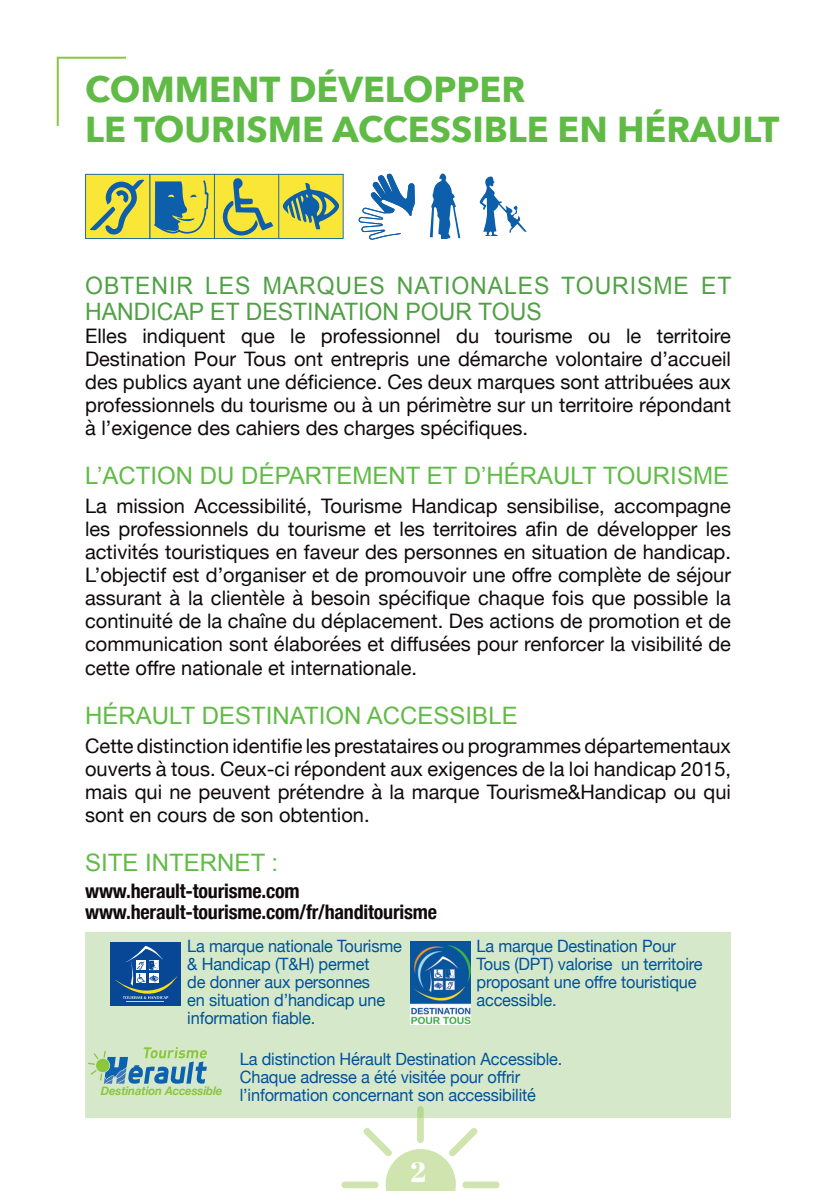
<style>
.page{position:relative;width:840px;height:1191px;background:#fff}
.page>*{position:absolute;margin:0;border:0;box-sizing:border-box;transform-origin:0 0}
.t1{font:700 36px/40px "Avenir Next";color:#60bb46}
.t2{font:28px "Abril Fatface";color:#fff}
.t3{font:24px "Arial";color:#60bb46}
.t4{font:24px/26px "Arial";letter-spacing:.04em;color:#50a045;scale:.96 1}
.t5{font:20px/23px "Helvetica Neue";color:#110a0c;text-align:justify}
.t6{font:700 condensed 20px/21px "Helvetica Neue";letter-spacing:-.01em;color:#110a0c}
.t7{font:17px/18px "Helvetica Neue";letter-spacing:-.01em;color:#01519b;scale:.96 1}
.t8{font:italic 700 12px "Helvetica Neue";letter-spacing:-.01em;color:#8bc63e;scale:.95 1}
</style>
<div class="page">
<div style="left:462px;top:1181px;width:37px;height:7px;background:#cfe4ae;border-radius:3px"></div>
<div style="left:341px;top:1181px;width:37px;height:7px;background:#cfe4ae;border-radius:3px"></div>
<svg style="left:57px;top:57px;width:69px;height:69px"></svg>
<div style="left:85px;top:932px;width:645px;height:186px;background:#d5e9ca"></div>
<svg style="left:363px;top:1106px;width:114px;height:85px"></svg>
<svg style="left:429px;top:173px;width:31px;height:66px"></svg>
<svg style="left:479px;top:176px;width:47px;height:60px"></svg>
<svg style="left:85px;top:174px;width:258px;height:65px;background:#b5be58"></svg>
<svg style="left:358px;top:173px;width:56px;height:67px"></svg>
<div style="left:109px;top:941px;width:71px;height:64px;background:#074795"></div>
<svg style="left:115px;top:945px;width:62px;height:57px"></svg>
<img style="left:410px;top:941px;width:60px;height:83px">
<svg style="left:88px;top:1047px;width:119px;height:36px;background:#96bfb3"></svg>
<h1 class="t1" style="left:85px;top:70px;width:695px">COMMENT DÉVELOPPER<br>LE TOURISME ACCESSIBLE EN HÉRAULT</h1>
<p class="t4" style="left:85px;top:272px;width:674px">OBTENIR LES MARQUES NATIONALES TOURISME ET<br>HANDICAP ET DESTINATION POUR TOUS</p>
<p class="t5" style="left:85px;top:324px;width:647px">Elles indiquent que le professionnel du tourisme ou le territoire Destination Pour Tous ont entrepris une démarche volontaire d’accueil des publics ayant une déficience. Ces deux marques sont attribuées aux professionnels du tourisme ou à un périmètre sur un territoire répondant à l’exigence des cahiers des charges spécifiques.</p>
<p class="t3" style="left:85px;top:462px;width:645px">L’ACTION DU DÉPARTEMENT ET D’HÉRAULT TOURISME</p>
<p class="t5" style="left:85px;top:494px;width:647px">La mission Accessibilité, Tourisme Handicap sensibilise, accompagne les professionnels du tourisme et les territoires afin de développer les activités touristiques en faveur des personnes en situation de handicap.<br>L’objectif est d’organiser et de promouvoir une offre complète de séjour assurant à la clientèle à besoin spécifique chaque fois que possible la continuité de la chaîne du déplacement. Des actions de promotion et de communication sont élaborées et diffusées pour renforcer la visibilité de cette offre nationale et internationale.</p>
<p class="t3" style="left:85px;top:702px;width:434px">HÉRAULT DESTINATION ACCESSIBLE</p>
<p class="t5" style="left:85px;top:734px;width:647px">Cette distinction identifie les prestataires ou programmes départementaux ouverts à tous. Ceux-ci répondent aux exigences de la loi handicap 2015, mais qui ne peuvent prétendre à la marque Tourisme&amp;Handicap ou qui sont en cours de son obtention.</p>
<p class="t3" style="left:85px;top:849px;width:194px">SITE INTERNET :</p>
<p class="t6" style="left:85px;top:880px;width:353px">www.herault-tourisme.com www.herault-tourisme.com/fr/handitourisme</p>
<p class="t7" style="left:187px;top:937px;width:225px">La marque nationale Tourisme &amp; Handicap (T&amp;H) permet<br>de donner aux personnes<br>en situation d’handicap une information fiable.</p>
<p class="t7" style="left:476px;top:937px;width:237px">La marque Destination Pour<br>Tous (DPT) valorise un territoire proposant une offre touristique accessible.</p>
<p class="t7" style="left:240px;top:1049px;width:337px">La distinction Hérault Destination Accessible.<br>Chaque adresse a été visitée pour offrir l’information concernant son accessibilité</p>
<p class="t8" style="left:101px;top:1083px;width:129px">Destination Accessible</p>
<h2 class="t2" style="left:410px;top:1152px;width:17px">2</h2>
</div>
